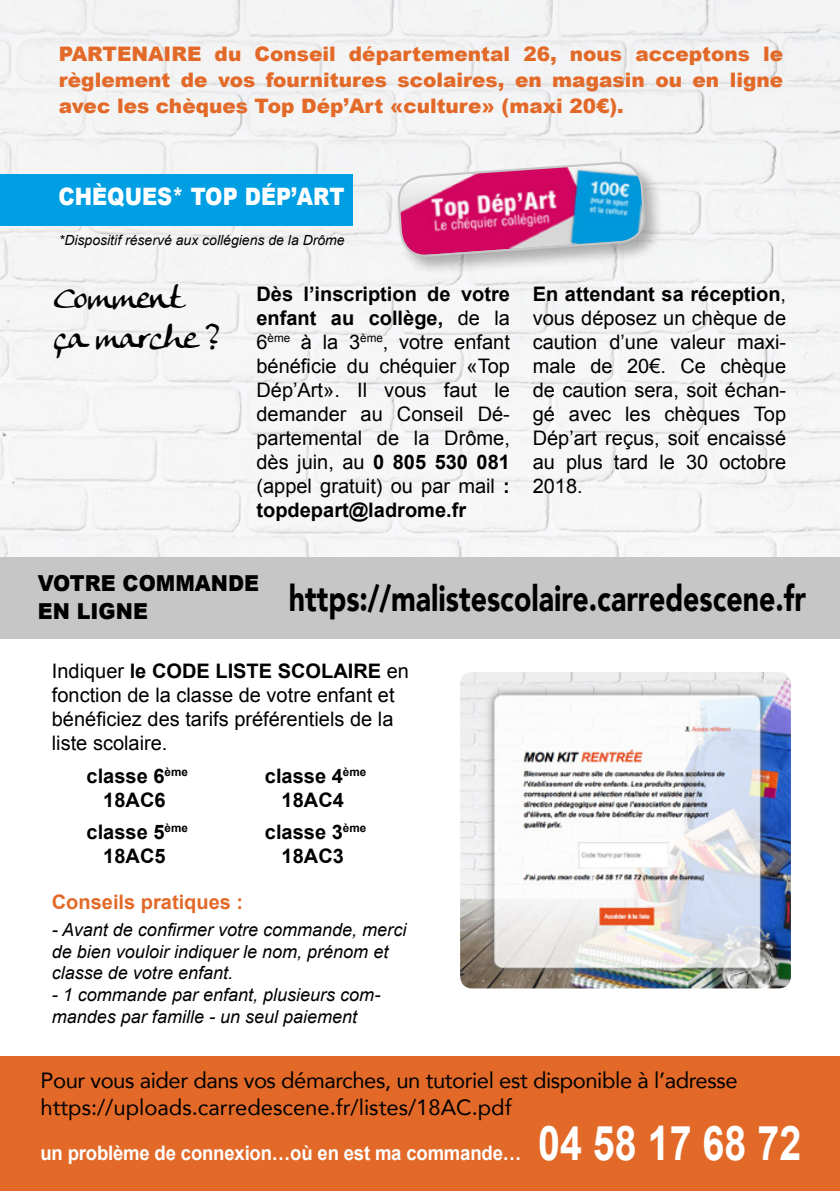
<style>
.page{position:relative;width:840px;height:1191px;background:#fff}
.page>*{position:absolute;margin:0;border:0;box-sizing:border-box;transform-origin:0 0}
.t1{font:700 47.8px "Arial";color:#fff;scale:.82 1}
.t2{font:900 36px "Avenir";color:#000;scale:.79 1}
.t3{font:33.4px/40px "Anke Calligraphic FG";color:#000}
.t4{font:900 24px "Arial";color:#fff;scale:.87 1}
.t5{font:22px/26.4px "Avenir";letter-spacing:-.02em;color:#000}
.t6{font:900 22px/28.8px "Arial";color:#000;scale:.94 1}
.t7{font:20px/24px "Arial";color:#000;text-align:justify}
.t8{font:900 20px/26px "Arial";color:#e36928;text-align:justify}
.t9{font:700 20px/24px "Arial";color:#000;text-align:center}
.t10{font:700 20px "Arial";letter-spacing:-.01em;color:#fff;scale:.93 1}
.t11{font:700 20px "Arial";color:#e36928}
.t12{font:italic 18px/21.6px "Arial";color:#000}
.t13{font:italic 14px "Arial";color:#000}
.s1{font-weight:700}
</style>
<div class="page">
<img style="left:0;top:0;width:839px;height:557px">
<div style="left:395px;top:159px;width:269px;height:117px;background:#000;opacity:.3"></div>
<svg style="left:397px;top:126px;width:248px;height:167px"></svg>
<div style="left:0;top:174px;width:352px;height:52px;background:#009fe3"></div>
<div style="left:0;top:557px;width:839px;height:82px;background:#c6c6c6"></div>
<div style="left:0;top:1056px;width:839px;height:135px;background:#e36928"></div>
<img style="left:460px;top:672px;width:330px;height:316px">
<p class="t8" style="left:59px;top:40px;width:725px">PARTENAIRE du Conseil départemental 26, nous acceptons le règlement de vos fournitures scolaires, en magasin ou en ligne avec les chèques Top Dép’Art «culture» (maxi 20€).</p>
<p class="t4" style="left:58px;top:179px;width:330px">CHÈQUES* TOP DÉP’ART</p>
<p class="t13" style="left:59px;top:231px;width:287px">*Dispositif réservé aux collégiens de la Drôme</p>
<p class="t7" style="left:256px;top:282px;width:255px"><span class="s1">Dès l’inscription de votre enfant au collège,</span> de la 6<sup>ème</sup> à la 3<sup>ème</sup>, votre enfant bénéficie du chéquier «Top Dép’Art». Il vous faut le demander au Conseil Dé&shy;partemental de la Drôme, dès juin, au <span class="s1">0 805 530 081 </span>(appel gratuit) ou par mail <span class="s1">: topdepart@ladrome.fr</span></p>
<p class="t7" style="left:532px;top:282px;width:255px"><span class="s1">En attendant sa réception</span>, vous déposez un chèque de caution d’une valeur maxi&shy;male de 20€. Ce chèque de caution sera, soit échan&shy;gé avec les chèques Top Dép’art reçus, soit encaissé au plus tard le 30 octobre 2018.</p>
<h3 class="t3" style="left:54px;top:276px;width:167px">Comment ça marche ?</h3>
<p class="t6" style="left:38px;top:567px;width:237px">VOTRE COMMANDE<br>EN LIGNE</p>
<h2 class="t2" style="left:289px;top:567px;width:655px">https://malistescolaire.carredescene.fr</h2>
<p class="t7" style="left:52px;top:659px;width:358px;text-align:left">Indiquer <span class="s1">le CODE LISTE SCOLAIRE</span> en fonction de la classe de votre enfant et bénéficiez des tarifs préférentiels de la liste scolaire.</p>
<p class="t9" style="left:86px;top:764px;width:103px">classe 6<sup>ème<br></sup>18AC6</p>
<p class="t9" style="left:86px;top:820px;width:103px">classe 5<sup>ème<br></sup>18AC5</p>
<p class="t9" style="left:265px;top:764px;width:103px">classe 4<sup>ème<br></sup>18AC4</p>
<p class="t9" style="left:265px;top:820px;width:103px">classe 3<sup>ème<br></sup>18AC3</p>
<p class="t11" style="left:52px;top:888px;width:193px">Conseils pratiques :</p>
<p class="t12" style="left:52px;top:919px;width:356px">- Avant de confirmer votre commande, merci de bien vouloir indiquer le nom, prénom et classe de votre enfant.</p>
<p class="t12" style="left:52px;top:984px;width:330px">- 1 commande par enfant, plusieurs com&shy;mandes par famille - un seul paiement</p>
<p class="t5" style="left:40px;top:1066px;width:698px">Pour vous aider dans vos démarches, un tutoriel est disponible à l’adresse https://uploads.carredescene.fr/listes/18AC.pdf</p>
<p class="t10" style="left:40px;top:1139px;width:518px">un problème de connexion…où en est ma commande…</p>
<h1 class="t1" style="left:538px;top:1111px;width:322px">04 58 17 68 72</h1>
</div>
